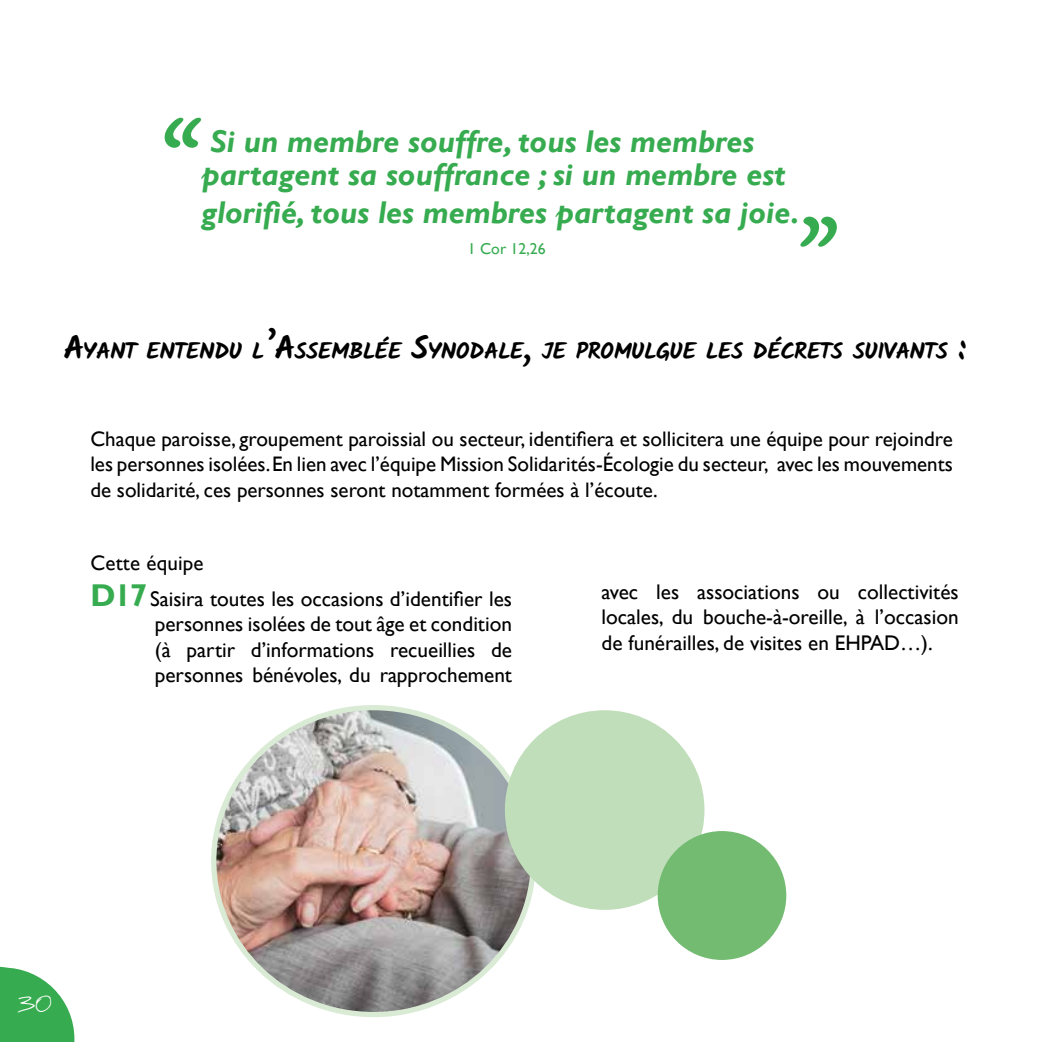
<style>
.page{position:relative;width:1042px;height:1042px;background:#fff}
.page>*{position:absolute;margin:0;border:0;box-sizing:border-box;transform-origin:0 0}
.t1{font:105px "Kalam";color:#36ab4f}
.t2{font:italic 700 31.5px/33.2px "Gill Sans";color:#36ab4f}
.t3{font:700 24.5px "Kalam";letter-spacing:-.015em;color:#000}
.t4{font:21.18px/25.4px "Gill Sans";color:#000;text-align:justify}
.t5{font:21px/25.2px "Gill Sans";color:#000;text-align:justify}
.t6{font:21px "Daniel";color:#fff}
.t7{font:15.75px "Gill Sans";color:#36ab4f}
.s1{font-size:35px}
.s2{font-weight:700;font-size:31.5px;color:#36ab4f}
</style>
<div class="page">
<svg style="left:0;top:966px;width:74px;height:76px"></svg>
<img style="left:214px;top:707px;width:319px;height:307px">
<div style="left:505px;top:710px;width:199px;height:200px;background:#c1deba;border-radius:50%"></div>
<div style="left:658px;top:831px;width:128px;height:129px;background:#72bb70;border-radius:50%"></div>
<h1 class="t1" style="left:152px;top:97px;width:47px">‘‘</h1>
<h2 class="t2" style="left:202px;top:125px;width:586px">Si un membre souffre, tous les membres partagent sa souffrance ; si un membre est</h2>
<h2 class="t2" style="left:202px;top:196px;width:599px">glorifié, tous les membres partagent sa joie.</h2>
<p class="t7" style="left:468px;top:240px;width:79px">1 Cor 12,26</p>
<h1 class="t1" style="left:787px;top:196px;width:47px">’’</h1>
<p class="t3" style="left:63px;top:336px;width:904px"><span class="s1">A</span>YANT ENTENDU L<span class="s1">’A</span>SSEMBLÉE <span class="s1">S</span>YNODALE<span class="s1">,</span> JE PROMULGUE LES DÉCRETS SUIVANTS <span class="s1">:</span></p>
<p class="t5" style="left:90px;top:427px;width:864px">Chaque paroisse, groupement paroissial ou secteur, identifiera et sollicitera une équipe pour rejoindre les personnes isolées. En lien avec l’équipe Mission Solidarités-Écologie du secteur, avec les mouvements de solidarité, ces personnes seront notamment formées à l’écoute.</p>
<p class="t5" style="left:90px;top:551px;width:115px">Cette équipe</p>
<p class="t4" style="left:155px;top:586px;width:359px;text-indent:-64px"><span class="s2">D17</span> Saisira toutes les occasions d’identifier les personnes isolées de tout âge et condition (à partir d’informations recueillies de personnes bénévoles, du rapprochement</p>
<p class="t4" style="left:601px;top:579px;width:359px">avec les associations ou collectivités locales, du bouche-à-oreille, à l’occasion de funérailles, de visites en EHPAD…).</p>
<p class="t6" style="left:17px;top:992px;width:37px">30</p>
</div>
